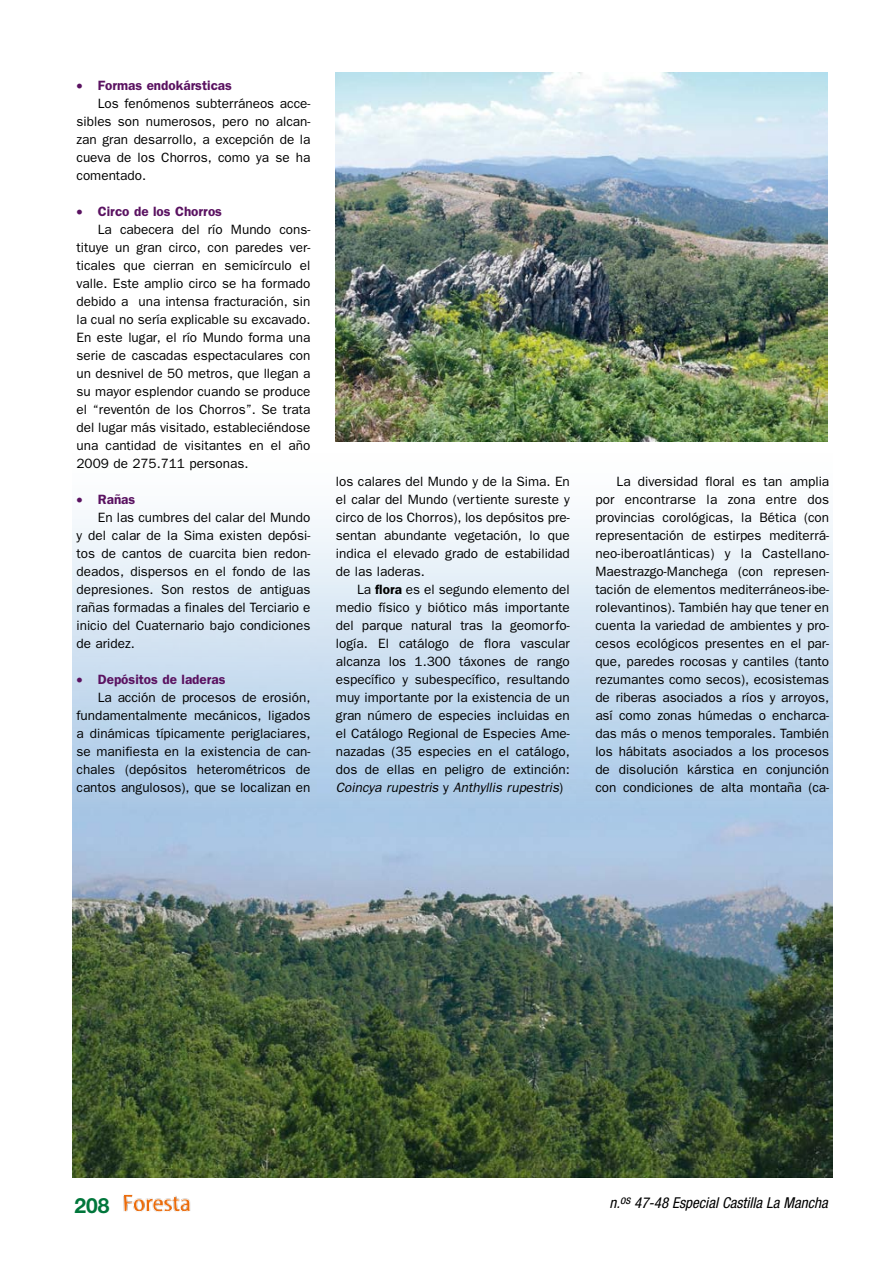
<style>
.page{position:relative;width:893px;height:1263px;background:#fff}
.page>*{position:absolute;margin:0;border:0;box-sizing:border-box;transform-origin:0 0}
.t1{font:700 21px "Helvetica Neue";color:#00763b}
.t2{font:italic condensed 15px "Helvetica Neue";color:#000}
.t3{font:13.5px/18px "Franklin Gothic";color:#000;text-align:justify}
.t4{font:600 13.5px "Franklin Gothic";color:#5a1261}
.t5{font:italic 13.5px "Franklin Gothic";color:#000}
.s1{font-weight:600}
.s2{font-style:normal}
</style>
<div class="page">
<img style="left:123px;top:1195px;width:67px;height:17px">
<img style="left:73px;top:519px;width:760px;height:659px">
<img style="left:336px;top:72px;width:491px;height:369px">
<p class="t4" style="left:77px;top:78px;width:157px">• Formas endokársticas</p>
<p class="t3" style="left:98px;top:94px;width:214px">Los fenómenos subterráneos acce-</p>
<p class="t3" style="left:77px;top:112px;width:235px">sibles son numerosos, pero no alcan-</p>
<p class="t3" style="left:77px;top:130px;width:235px">zan gran desarrollo, a excepción de la</p>
<p class="t3" style="left:77px;top:148px;width:235px">cueva de los Chorros, como ya se ha</p>
<p class="t3" style="left:77px;top:166px;width:71px">comentado.</p>
<p class="t4" style="left:77px;top:204px;width:147px">• Circo de los Chorros</p>
<p class="t3" style="left:98px;top:220px;width:214px">La cabecera del río Mundo cons-</p>
<p class="t3" style="left:77px;top:238px;width:235px">tituye un gran circo, con paredes ver-</p>
<p class="t3" style="left:77px;top:256px;width:235px">ticales que cierran en semicírculo el</p>
<p class="t3" style="left:77px;top:274px;width:235px">valle. Este amplio circo se ha formado</p>
<p class="t3" style="left:77px;top:292px;width:235px">debido a una intensa fracturación, sin</p>
<p class="t3" style="left:77px;top:310px;width:235px">la cual no sería explicable su excavado.</p>
<p class="t3" style="left:77px;top:328px;width:235px">En este lugar, el río Mundo forma una</p>
<p class="t3" style="left:77px;top:346px;width:235px">serie de cascadas espectaculares con</p>
<p class="t3" style="left:77px;top:364px;width:235px">un desnivel de 50 metros, que llegan a</p>
<p class="t3" style="left:77px;top:382px;width:235px">su mayor esplendor cuando se produce</p>
<p class="t3" style="left:77px;top:400px;width:235px">el “reventón de los Chorros”. Se trata</p>
<p class="t3" style="left:77px;top:418px;width:235px">del lugar más visitado, estableciéndose</p>
<p class="t3" style="left:77px;top:436px;width:235px">una cantidad de visitantes en el año</p>
<p class="t3" style="left:77px;top:454px;width:173px">2009 de 275.711 personas.</p>
<p class="t4" style="left:77px;top:492px;width:60px">• Rañas</p>
<p class="t3" style="left:98px;top:508px;width:214px">En las cumbres del calar del Mundo</p>
<p class="t3" style="left:77px;top:526px;width:235px">y del calar de la Sima existen depósi-</p>
<p class="t3" style="left:77px;top:544px;width:235px">tos de cantos de cuarcita bien redon-</p>
<p class="t3" style="left:77px;top:562px;width:235px">deados, dispersos en el fondo de las</p>
<p class="t3" style="left:77px;top:580px;width:235px">depresiones. Son restos de antiguas</p>
<p class="t3" style="left:77px;top:598px;width:235px">rañas formadas a finales del Terciario e</p>
<p class="t3" style="left:77px;top:616px;width:235px">inicio del Cuaternario bajo condiciones</p>
<p class="t3" style="left:77px;top:634px;width:60px">de aridez.</p>
<p class="t4" style="left:77px;top:672px;width:150px">• Depósitos de laderas</p>
<p class="t3" style="left:98px;top:688px;width:214px">La acción de procesos de erosión,</p>
<p class="t3" style="left:77px;top:706px;width:235px">fundamentalmente mecánicos, ligados</p>
<p class="t3" style="left:77px;top:724px;width:235px">a dinámicas típicamente periglaciares,</p>
<p class="t3" style="left:77px;top:742px;width:235px">se manifiesta en la existencia de can-</p>
<p class="t3" style="left:77px;top:760px;width:235px">chales (depósitos heterométricos de</p>
<p class="t3" style="left:77px;top:778px;width:235px">cantos angulosos), que se localizan en</p>
<p class="t3" style="left:336px;top:472px;width:235px">los calares del Mundo y de la Sima. En</p>
<p class="t3" style="left:336px;top:490px;width:235px">el calar del Mundo (vertiente sureste y</p>
<p class="t3" style="left:336px;top:508px;width:235px">circo de los Chorros), los depósitos pre-</p>
<p class="t3" style="left:336px;top:526px;width:235px">sentan abundante vegetación, lo que</p>
<p class="t3" style="left:336px;top:544px;width:235px">indica el elevado grado de estabilidad</p>
<p class="t3" style="left:336px;top:562px;width:90px">de las laderas.</p>
<p class="t3" style="left:357px;top:580px;width:214px">La <span class="s1">flora</span> es el segundo elemento del</p>
<p class="t3" style="left:336px;top:598px;width:235px">medio físico y biótico más importante</p>
<p class="t3" style="left:336px;top:616px;width:235px">del parque natural tras la geomorfo-</p>
<p class="t3" style="left:336px;top:634px;width:235px">logía. El catálogo de flora vascular</p>
<p class="t3" style="left:336px;top:652px;width:235px">alcanza los 1.300 táxones de rango</p>
<p class="t3" style="left:336px;top:670px;width:235px">específico y subespecífico, resultando</p>
<p class="t3" style="left:336px;top:688px;width:235px">muy importante por la existencia de un</p>
<p class="t3" style="left:336px;top:706px;width:235px">gran número de especies incluidas en</p>
<p class="t3" style="left:336px;top:724px;width:235px">el Catálogo Regional de Especies Ame-</p>
<p class="t3" style="left:336px;top:742px;width:235px">nazadas (35 especies en el catálogo,</p>
<p class="t3" style="left:336px;top:760px;width:235px">dos de ellas en peligro de extinción:</p>
<p class="t5" style="left:336px;top:780px;width:229px">Coincya rupestris <span class="s2">y</span> Anthyllis rupestris<span class="s2">)</span></p>
<p class="t3" style="left:595px;top:472px;width:235px;text-indent:21px">La diversidad floral es tan amplia por encontrarse la zona entre dos provincias corológicas, la Bética (con representación de estirpes mediterrá&shy;neo-iberoatlánticas) y la Castellano-Maestrazgo-Manchega (con represen&shy;tación de elementos mediterráneos-ibe&shy;rolevantinos). También hay que tener en cuenta la variedad de ambientes y pro&shy;cesos ecológicos presentes en el par&shy;que, paredes rocosas y cantiles (tanto rezumantes como secos), ecosistemas de riberas asociados a ríos y arroyos, así como zonas húmedas o encharca&shy;das más o menos temporales. También los hábitats asociados a los procesos de disolución kárstica en conjunción con condiciones de alta montaña (ca-</p>
<p class="t1" style="left:75px;top:1192px;width:37px">208</p>
<p class="t2" style="left:609px;top:1194px;width:220px">n.<sup>os</sup> 47-48 Especial Castilla La Mancha</p>
</div>
